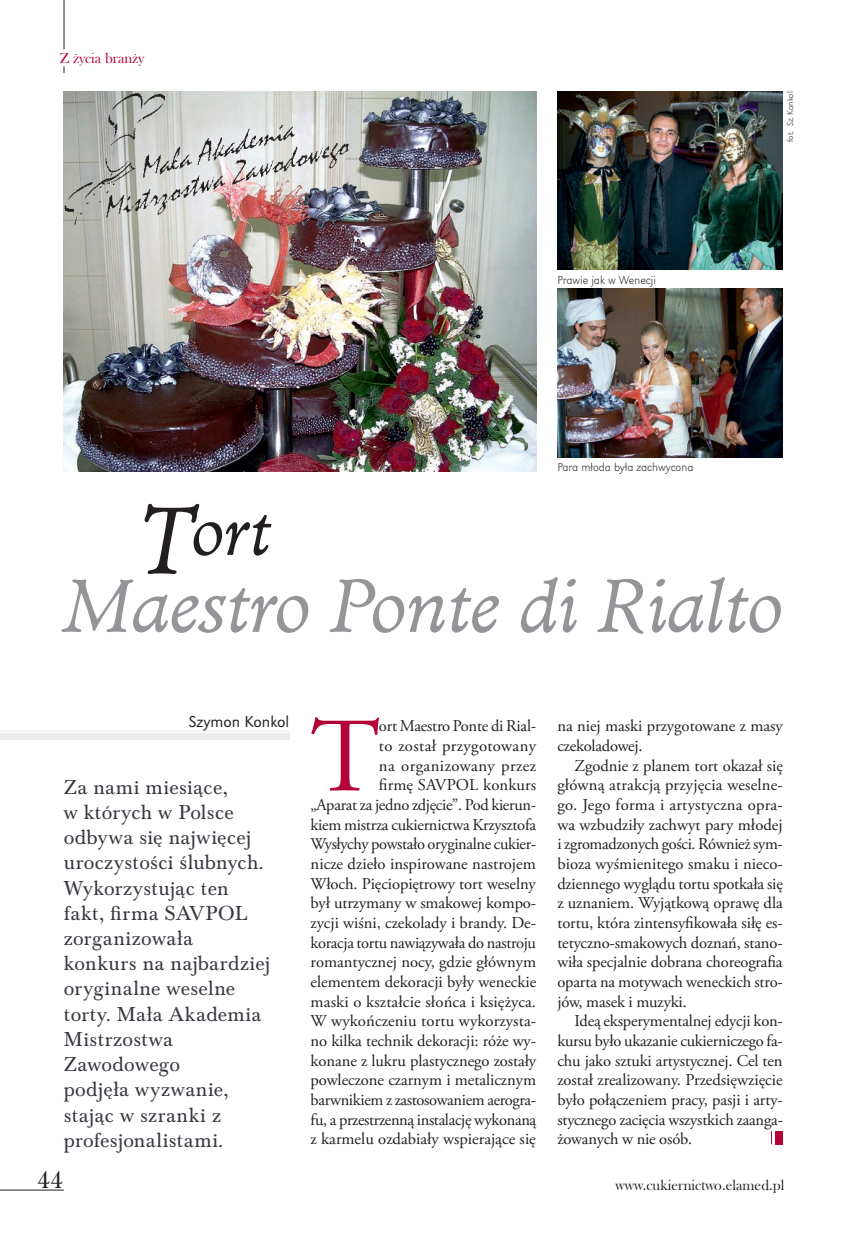
<style>
.page{position:relative;width:868px;height:1234px;background:#fff}
.page>*{position:absolute;margin:0;border:0;box-sizing:border-box;transform-origin:0 0}
.t1{font:105.45px "Adobe Garamond Pro";color:#b30437}
.t2{font:78.15px "Minister TCE Boo Ita";color:#939598}
.t3{font:71.25px "Minister TCE Boo Ita";color:#231f20}
.t4{font:26.25px "Baskerville TCE";color:#231f20}
.t5{font:21px/25.2px "Baskerville TCE";letter-spacing:.015em;color:#373840}
.t6{font:16.5px/19.6px "Adobe Garamond Pro";letter-spacing:-.005em;color:#231f20;text-align:justify}
.t7{font:300 16.5px "URW Grotesk TCE";color:#231f20}
.t8{font:15px "Baskerville Old Fac DCE";color:#231f20}
.t9{font:15px "Baskerville Old Fac DCE";color:#b30437}
.t10{font:300 expanded 12px "URW Grotesk TCE";color:#231f20}
.t11{font:300 expanded 9px "URW Grotesk TCE";color:#231f20}
.s1{font-size:99.3px}
</style>
<div class="page">
<hr style="left:0;top:1189px;width:64px;height:1px;background:#231f20">
<hr style="left:64px;top:0;width:1px;height:49px;background:#231f20">
<img style="left:64px;top:91px;width:472px;height:380px">
<hr style="left:0;top:730px;width:289px;height:1px;background:#ececee">
<div style="left:0;top:733px;width:289px;height:6px;background:#ececee"></div>
<img style="left:64px;top:91px;width:285px;height:148px">
<svg style="left:771px;top:1131px;width:1px;height:12px"></svg>
<div style="left:775px;top:1130px;width:7px;height:13px;background:#b30437"></div>
<img style="left:557px;top:91px;width:225px;height:178px">
<img style="left:557px;top:289px;width:225px;height:168px">
<p class="t9" style="left:60px;top:50px;width:86px">Z życia branży</p>
<p class="t10" style="left:557px;top:273px;width:100px">Prawie jak w Wenecji</p>
<p class="t10" style="left:557px;top:460px;width:137px">Para młoda była zachwycona</p>
<p class="t11" style="left:784px;top:142px;width:52px;rotate:-90deg">fot. Sz. Konkol</p>
<h3 class="t3" style="left:138px;top:489px;width:134px"><span class="s1">T</span>ort</h3>
<h2 class="t2" style="left:64px;top:560px;width:720px">Maestro Ponte di Rialto</h2>
<p class="t7" style="left:189px;top:712px;width:102px">Szymon Konkol</p>
<p class="t5" style="left:64px;top:774px;width:208px">Za nami miesiące,<br>w których w Polsce odbywa się najwięcej uroczystości ślubnych.<br>Wykorzystując ten fakt, firma SAVPOL zorganizowała konkurs na najbardziej oryginalne weselne torty. Mała Akademia<br>Mistrzostwa<br>Zawodowego<br>podjęła wyzwanie, stając w szranki z profesjonalistami.</p>
<h1 class="t1" style="left:310px;top:693px;width:71px">T</h1>
<p class="t6" style="left:310px;top:716px;width:227px;text-align:right">ort Maestro Ponte di Rial-<br>to został przygotowany<br>na organizowany przez<br>firmę SAVPOL konkurs<br>„Aparat za jedno zdjęcie”. Pod kierun&shy;kiem mistrza cukiernictwa Krzysztofa Wysłychy powstało oryginalne cukier&shy;nicze dzieło inspirowane nastrojem Włoch. Pięciopiętrowy tort weselny był utrzymany w smakowej kompo&shy;zycji wiśni, czekolady i brandy. De&shy;koracja tortu nawiązywała do nastroju romantycznej nocy, gdzie głównym elementem dekoracji były weneckie maski o kształcie słońca i księżyca.<br>W wykończeniu tortu wykorzysta&shy;no kilka technik dekoracji: róże wy&shy;konane z lukru plastycznego zostały powleczone czarnym i metalicznym barwnikiem z zastosowaniem aerogra&shy;fu, a przestrzenną instalację wykonaną z karmelu ozdabiały wspierające się</p>
<p class="t6" style="left:557px;top:716px;width:227px">na niej maski przygotowane z masy czekoladowej.</p>
<p class="t6" style="left:557px;top:756px;width:227px;text-indent:17px">Zgodnie z planem tort okazał się główną atrakcją przyjęcia weselne&shy;go. Jego forma i artystyczna opra&shy;wa wzbudziły zachwyt pary młodej i zgromadzonych gości. Również sym&shy;bioza wyśmienitego smaku i nieco&shy;dziennego wyglądu tortu spotkała się z uznaniem. Wyjątkową oprawę dla tortu, która zintensyfikowała siłę es&shy;tetyczno-smakowych doznań, stano&shy;wiła specjalnie dobrana choreografia oparta na motywach weneckich stro&shy;jów, masek i muzyki.</p>
<p class="t6" style="left:557px;top:1011px;width:227px;text-indent:17px">Ideą eksperymentalnej edycji kon&shy;kursu było ukazanie cukierniczego fa&shy;chu jako sztuki artystycznej. Cel ten został zrealizowany. Przedsięwzięcie było połączeniem pracy, pasji i arty&shy;stycznego zacięcia wszystkich zaanga&shy;żowanych w nie osób.</p>
<h3 class="t4" style="left:37px;top:1164px;width:28px">44</h3>
<p class="t8" style="left:615px;top:1176px;width:170px">www.cukiernictwo.elamed.pl</p>
</div>
